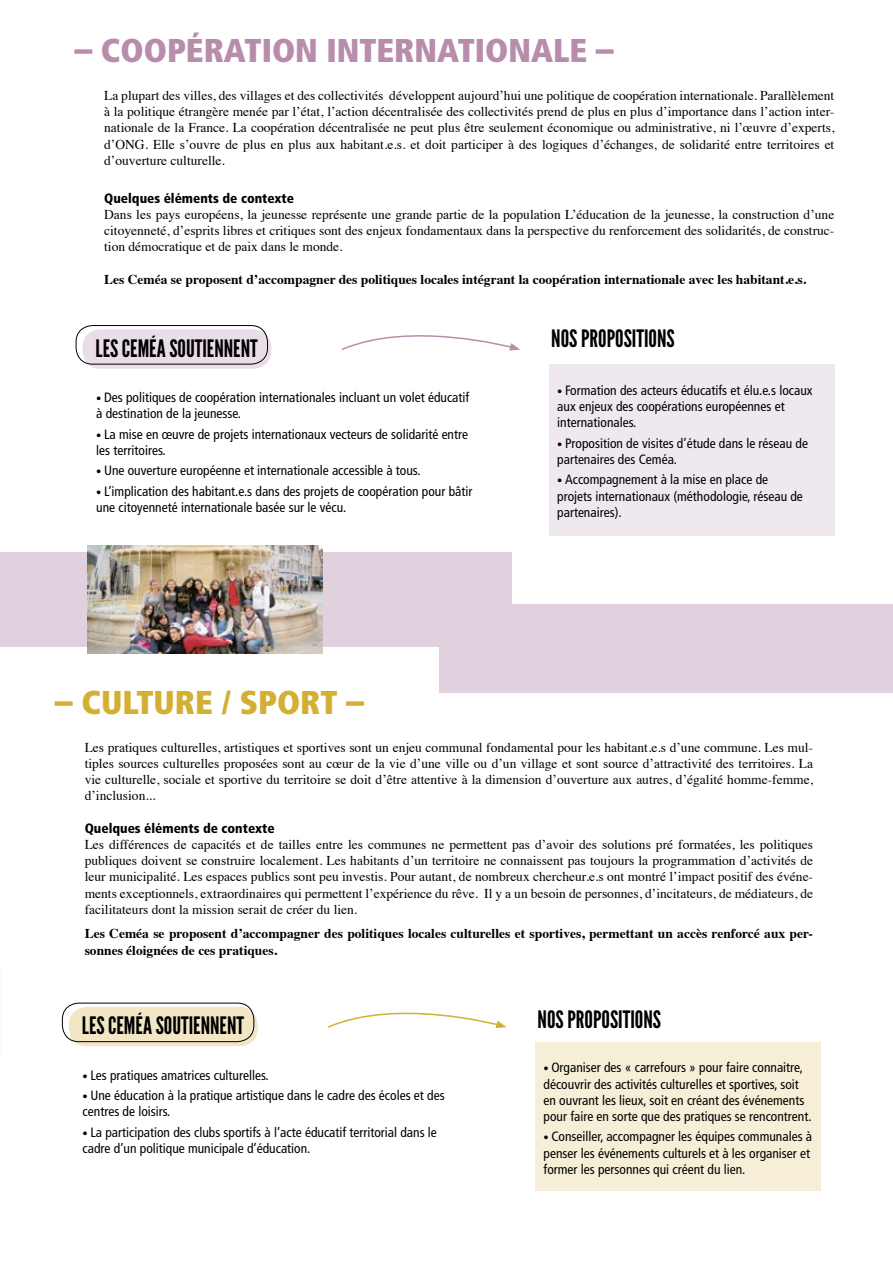
<style>
.page{position:relative;width:893px;height:1263px;background:#fff}
.page>*{position:absolute;margin:0;border:0;box-sizing:border-box;transform-origin:0 0}
.t1{font:900 condensed 33px "Frutiger";color:#b88dac}
.t2{font:900 condensed 33px "Frutiger";color:#d3b033}
.t3{font:24px "League Gothic";color:#000}
.t4{font:13.5px/16.2px "Times";color:#000;text-align:justify}
.t5{font:condensed 13.5px/16.2px "Frutiger";color:#000}
.t6{font:700 13.5px/16.2px "Times";color:#000}
.t7{font:900 condensed 13.5px "Frutiger";color:#000}
.s1{font-size:36px}
.s2{font-size:10.5px}
</style>
<div class="page">
<div style="left:549px;top:364px;width:285px;height:172px;background:#f0e8ef"></div>
<div style="left:82px;top:329px;width:189px;height:40px;background:#e9dde7;border-radius:18px"></div>
<div style="left:76px;top:325px;width:192px;height:39px;border:1px solid #000;border-radius:17px"></div>
<svg style="left:341px;top:335px;width:179px;height:16px"></svg>
<div style="left:535px;top:1042px;width:286px;height:149px;background:#f7eed8"></div>
<div style="left:69px;top:1007px;width:189px;height:39px;background:#f3e6c5;border-radius:18px"></div>
<div style="left:62px;top:1003px;width:192px;height:39px;border:1px solid #000;border-radius:17px"></div>
<svg style="left:328px;top:1012px;width:179px;height:16px"></svg>
<div style="left:0;top:553px;width:512px;height:94px;background:#e1d1df"></div>
<div style="left:439px;top:604px;width:454px;height:88px;background:#e1d1df"></div>
<img style="left:88px;top:546px;width:235px;height:107px">
<h1 class="t1" style="left:74px;top:31px;width:541px"><span class="s1">–</span> COOPÉRATION INTERNATIONALE <span class="s1">–</span></h1>
<p class="t4" style="left:104px;top:86px;width:732px">La plupart des villes, des villages et des collectivités développent aujourd’hui une politique de coopération internationale. Parallèlement à la politique étrangère menée par l’état, l’action décentralisée des collectivités prend de plus en plus d’importance dans l’action inter&shy;nationale de la France. La coopération décentralisée ne peut plus être seulement économique ou administrative, ni l’œuvre d’experts, d’ONG. Elle s’ouvre de plus en plus aux habitant.e.s. et doit participer à des logiques d’échanges, de solidarité entre territoires et d’ouverture culturelle.</p>
<p class="t7" style="left:104px;top:190px;width:191px">Quelques éléments de contexte</p>
<p class="t4" style="left:104px;top:205px;width:732px">Dans les pays européens, la jeunesse représente une grande partie de la population L’éducation de la jeunesse, la construction d’une citoyenneté, d’esprits libres et critiques sont des enjeux fondamentaux dans la perspective du renforcement des solidarités, de construc&shy;tion démocratique et de paix dans le monde.</p>
<p class="t6" style="left:104px;top:269px;width:703px">Les Ceméa se proposent d’accompagner des politiques locales intégrant la coopération internationale avec les habitant.e.s.</p>
<h2 class="t3" style="left:96px;top:334px;width:164px">LES CEMÉA SOUTIENNENT</h2>
<p class="t5" style="left:96px;top:389px;width:374px"><span class="s2">•</span> Des politiques de coopération internationales incluant un volet éducatif à destination de la jeunesse.</p>
<p class="t5" style="left:96px;top:426px;width:373px"><span class="s2">•</span> La mise en œuvre de projets internationaux vecteurs de solidarité entre les territoires.</p>
<p class="t5" style="left:96px;top:463px;width:326px"><span class="s2">•</span> Une ouverture européenne et internationale accessible à tous.</p>
<p class="t5" style="left:96px;top:483px;width:378px"><span class="s2">•</span> L’implication des habitant.e.s dans des projets de coopération pour bâtir une citoyenneté internationale basée sur le vécu.</p>
<h2 class="t3" style="left:551px;top:325px;width:125px">NOS PROPOSITIONS</h2>
<p class="t5" style="left:557px;top:382px;width:257px"><span class="s2">•</span> Formation des acteurs éducatifs et élu.e.s locaux aux enjeux des coopérations européennes et internationales.</p>
<p class="t5" style="left:557px;top:435px;width:252px"><span class="s2">•</span> Proposition de visites d’étude dans le réseau de partenaires des Ceméa.</p>
<p class="t5" style="left:557px;top:472px;width:247px"><span class="s2">•</span> Accompagnement à la mise en place de projets internationaux (méthodologie, réseau de partenaires).</p>
<h1 class="t2" style="left:55px;top:682px;width:311px"><span class="s1">–</span> CULTURE / SPORT <span class="s1">–</span></h1>
<p class="t4" style="left:85px;top:738px;width:730px">Les pratiques culturelles, artistiques et sportives sont un enjeu communal fondamental pour les habitant.e.s d’une commune. Les mul&shy;tiples sources culturelles proposées sont au cœur de la vie d’une ville ou d’un village et sont source d’attractivité des territoires. La vie culturelle, sociale et sportive du territoire se doit d’être attentive à la dimension d’ouverture aux autres, d’égalité homme-femme, d’inclusion...</p>
<p class="t7" style="left:85px;top:820px;width:191px">Quelques éléments de contexte</p>
<p class="t4" style="left:85px;top:835px;width:730px">Les différences de capacités et de tailles entre les communes ne permettent pas d’avoir des solutions pré formatées, les politiques publiques doivent se construire localement. Les habitants d’un territoire ne connaissent pas toujours la programmation d’activités de leur municipalité. Les espaces publics sont peu investis. Pour autant, de nombreux chercheur.e.s ont montré l’impact positif des événe&shy;ments exceptionnels, extraordinaires qui permettent l’expérience du rêve. Il y a un besoin de personnes, d’incitateurs, de médiateurs, de facilitateurs dont la mission serait de créer du lien.</p>
<p class="t6" style="left:85px;top:924px;width:730px">Les Ceméa se proposent d’accompagner des politiques locales culturelles et sportives, permettant un accès renforcé aux per&shy;sonnes éloignées de ces pratiques.</p>
<h2 class="t3" style="left:82px;top:1012px;width:164px">LES CEMÉA SOUTIENNENT</h2>
<p class="t5" style="left:83px;top:1067px;width:188px"><span class="s2">•</span> Les pratiques amatrices culturelles.</p>
<p class="t5" style="left:83px;top:1087px;width:364px"><span class="s2">•</span> Une éducation à la pratique artistique dans le cadre des écoles et des centres de loisirs.</p>
<p class="t5" style="left:83px;top:1124px;width:356px"><span class="s2">•</span> La participation des clubs sportifs à l’acte éducatif territorial dans le cadre d’un politique municipale d’éducation.</p>
<h2 class="t3" style="left:538px;top:1005px;width:125px">NOS PROPOSITIONS</h2>
<p class="t5" style="left:544px;top:1060px;width:270px"><span class="s2">•</span> Organiser des « carrefours » pour faire connaitre, découvrir des activités culturelles et sportives, soit en ouvrant les lieux, soit en créant des événements pour faire en sorte que des pratiques se rencontrent.</p>
<p class="t5" style="left:544px;top:1129px;width:270px"><span class="s2">•</span> Conseiller, accompagner les équipes communales à penser les événements culturels et à les organiser et former les personnes qui créent du lien.</p>
</div>
